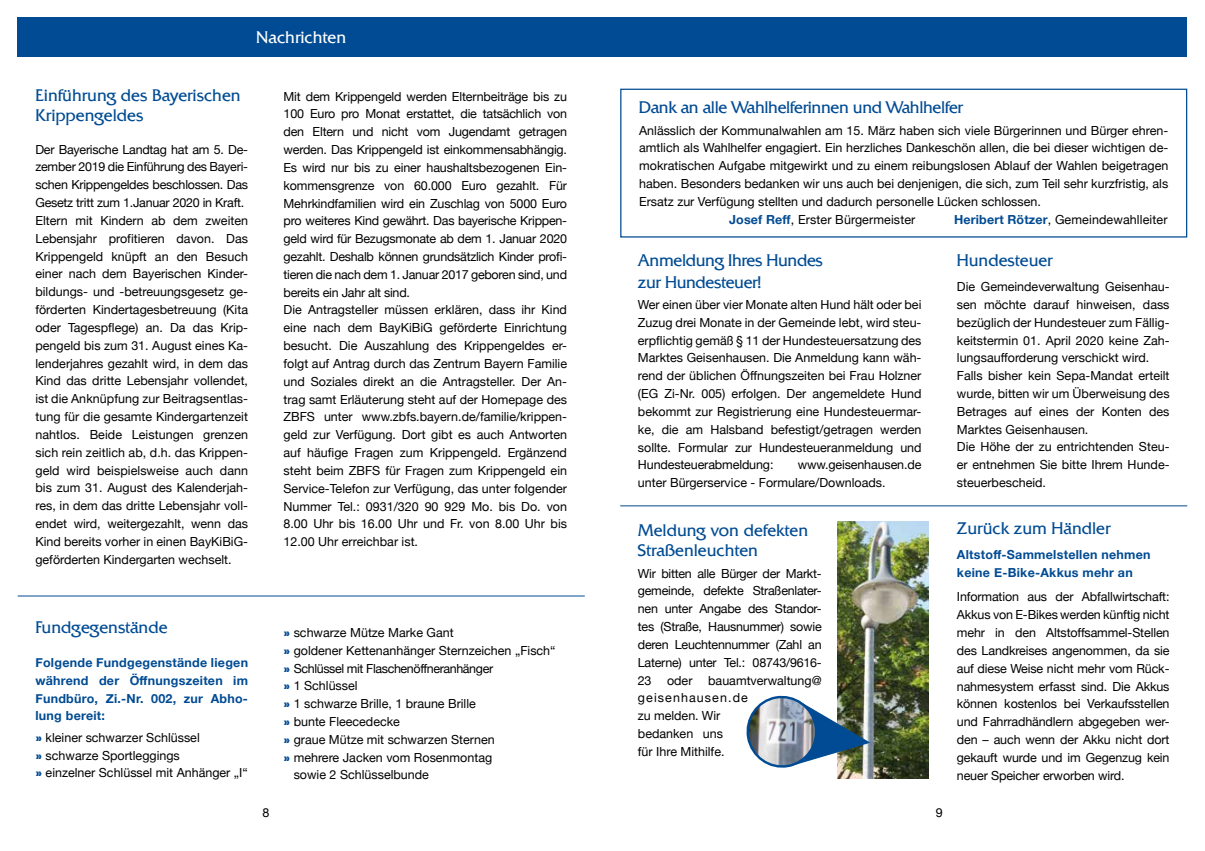
<style>
.page{position:relative;width:1205px;height:851px;background:#fff}
.page>*{position:absolute;margin:0;border:0;box-sizing:border-box;transform-origin:0 0}
.t1{font:300 16.25px/20px "Quadrat Serial";color:#004b93}
.t2{font:300 16.25px/21.4px "Quadrat Serial";letter-spacing:-.02em;color:#004b93}
.t3{font:300 16.25px "Quadrat Serial";color:#fff}
.t4{font:12.5px/17.8px "Helvetica Neue";color:#000}
.t5{font:700 12.5px/17.8px "Helvetica Neue";letter-spacing:.02em;color:#004b93;text-align:justify}
.t6{font:12.5px "Helvetica Neue";letter-spacing:-.03em;color:#000}
.s1{font-family:"Eurostile LT";font-weight:700;font-stretch:condensed;color:#004b93}
.s2{font-weight:700;color:#004b93}
</style>
<div class="page">
<div style="left:18px;top:18px;width:1169px;height:39px;background:#004b93"></div>
<hr style="left:18px;top:595px;width:567px;height:1px;background:#004b93">
<hr style="left:620px;top:505px;width:567px;height:1px;background:#004b93">
<img style="left:837px;top:521px;width:91px;height:257px">
<img style="left:746px;top:694px;width:126px;height:75px">
<div style="left:620px;top:89px;width:567px;height:148px;border:1px solid #004b93"></div>
<h1 class="t3" style="left:256px;top:27px;width:91px">Nachrichten</h1>
<h1 class="t1" style="left:35px;top:86px;width:207px">Einführung des Bayerischen<br>Krippengeldes</h1>
<p class="t4" style="left:35px;top:141px;width:214px">Der Bayerische Landtag hat am 5. De&shy;zember 2019 die Einführung des Bayeri&shy;schen Krippengeldes beschlossen. Das Gesetz tritt zum 1.Januar 2020 in Kraft.<br>Eltern mit Kindern ab dem zweiten Lebensjahr profitieren davon. Das Krippengeld knüpft an den Besuch einer nach dem Bayerischen Kinder&shy;bildungs- und -betreuungsgesetz ge&shy;förderten Kindertagesbetreuung (Kita oder Tagespflege) an. Da das Krip&shy;pengeld bis zum 31. August eines Ka&shy;lenderjahres gezahlt wird, in dem das Kind das dritte Lebensjahr vollendet, ist die Anknüpfung zur Beitragsentlas&shy;tung für die gesamte Kindergartenzeit nahtlos. Beide Leistungen grenzen sich rein zeitlich ab, d.h. das Krippen&shy;geld wird beispielsweise auch dann bis zum 31. August des Kalenderjah&shy;res, in dem das dritte Lebensjahr voll&shy;endet wird, weitergezahlt, wenn das Kind bereits vorher in einen BayKiBiG&shy;geförderten Kindergarten wechselt.</p>
<h1 class="t1" style="left:35px;top:617px;width:134px">Fundgegenstände</h1>
<p class="t5" style="left:35px;top:653px;width:214px">Folgende Fundgegenstände liegen während der Öffnungszeiten im Fundbüro, Zi.-Nr. 002, zur Abho&shy;lung bereit:</p>
<p class="t4" style="left:35px;top:729px;width:214px"><span class="s1">»</span> kleiner schwarzer Schlüssel<br><span class="s1">»</span> schwarze Sportleggings<br><span class="s1">»</span> einzelner Schlüssel mit Anhänger „I“</p>
<p class="t4" style="left:283px;top:88px;width:285px">Mit dem Krippengeld werden Elternbeiträge bis zu 100 Euro pro Monat erstattet, die tatsächlich von den Eltern und nicht vom Jugendamt getragen werden. Das Krippengeld ist einkommensabhängig.<br>Es wird nur bis zu einer haushaltsbezogenen Ein&shy;kommensgrenze von 60.000 Euro gezahlt. Für Mehrkindfamilien wird ein Zuschlag von 5000 Euro pro weiteres Kind gewährt. Das bayerische Krippen&shy;geld wird für Bezugsmonate ab dem 1. Januar 2020 gezahlt. Deshalb können grundsätzlich Kinder profi&shy;tieren die nach dem 1. Januar 2017 geboren sind, und bereits ein Jahr alt sind.<br>Die Antragsteller müssen erklären, dass ihr Kind eine nach dem BayKiBiG geförderte Einrichtung besucht. Die Auszahlung des Krippengeldes er&shy;folgt auf Antrag durch das Zentrum Bayern Familie und Soziales direkt an die Antragsteller. Der An&shy;trag samt Erläuterung steht auf der Homepage des ZBFS unter www.zbfs.bayern.de/familie/krippen&shy;geld zur Verfügung. Dort gibt es auch Antworten auf häufige Fragen zum Krippengeld. Ergänzend steht beim ZBFS für Fragen zum Krippengeld ein Service-Telefon zur Verfügung, das unter folgender Nummer Tel.: 0931/320 90 929 Mo. bis Do. von 8.00 Uhr bis 16.00 Uhr und Fr. von 8.00 Uhr bis 12.00 Uhr erreichbar ist.</p>
<p class="t4" style="left:283px;top:624px;width:172px"><span class="s1">»</span> schwarze Mütze Marke Gant</p>
<p class="t4" style="left:283px;top:642px;width:274px"><span class="s1">»</span> goldener Kettenanhänger Sternzeichen „Fisch“</p>
<p class="t6" style="left:283px;top:659px;width:211px"><span class="s1">»</span> Schlüssel mit Flaschenöffneranhänger</p>
<p class="t4" style="left:283px;top:677px;width:76px"><span class="s1">»</span> 1 Schlüssel</p>
<p class="t4" style="left:283px;top:695px;width:194px"><span class="s1">»</span> 1 schwarze Brille, 1 braune Brille</p>
<p class="t4" style="left:283px;top:713px;width:118px"><span class="s1">»</span> bunte Fleecedecke</p>
<p class="t4" style="left:283px;top:731px;width:213px"><span class="s1">»</span> graue Mütze mit schwarzen Sternen</p>
<p class="t4" style="left:283px;top:748px;width:210px"><span class="s1">»</span> mehrere Jacken vom Rosenmontag</p>
<p class="t4" style="left:294px;top:766px;width:137px">sowie 2 Schlüsselbunde</p>
<h1 class="t2" style="left:639px;top:97px;width:325px">Dank an alle Wahlhelferinnen und Wahlhelfer</h1>
<p class="t4" style="left:639px;top:122px;width:530px">Anlässlich der Kommunalwahlen am 15. März haben sich viele Bürgerinnen und Bürger ehren-</p>
<p class="t4" style="left:639px;top:140px;width:530px">amtlich als Wahlhelfer engagiert. Ein herzliches Dankeschön allen, die bei dieser wichtigen de-</p>
<p class="t4" style="left:639px;top:158px;width:531px">mokratischen Aufgabe mitgewirkt und zu einem reibungslosen Ablauf der Wahlen beigetragen</p>
<p class="t4" style="left:639px;top:175px;width:530px">haben. Besonders bedanken wir uns auch bei denjenigen, die sich, zum Teil sehr kurzfristig, als</p>
<p class="t4" style="left:639px;top:193px;width:403px">Ersatz zur Verfügung stellten und dadurch personelle Lücken schlossen.</p>
<p class="t4" style="left:729px;top:211px;width:188px"><span class="s2">Josef Reff</span>, Erster Bürgermeister</p>
<p class="t4" style="left:954px;top:211px;width:215px"><span class="s2">Heribert Rötzer</span>, Gemeindewahlleiter</p>
<h1 class="t2" style="left:638px;top:250px;width:186px">Anmeldung Ihres Hundes zur Hundesteuer!</h1>
<p class="t4" style="left:638px;top:296px;width:285px;text-align:justify">Wer einen über vier Monate alten Hund hält oder bei Zuzug drei Monate in der Gemeinde lebt, wird steu&shy;erpflichtig gemäß § 11 der Hundesteuersatzung des Marktes Geisenhausen. Die Anmeldung kann wäh&shy;rend der üblichen Öffnungszeiten bei Frau Holzner (EG Zi-Nr. 005) erfolgen. Der angemeldete Hund bekommt zur Registrierung eine Hundesteuermar&shy;ke, die am Halsband befestigt/getragen werden sollte. Formular zur Hundesteueranmeldung und Hundesteuerabmeldung:</p>
<p class="t4" style="left:638px;top:456px;width:285px;text-indent:160px">www.geisenhausen.de unter Bürgerservice - Formulare/Downloads.</p>
<h1 class="t1" style="left:638px;top:520px;width:172px">Meldung von defekten<br>Straßenleuchten</h1>
<p class="t4" style="left:638px;top:565px;width:185px;text-align:justify">Wir bitten alle Bürger der Markt&shy;gemeinde, defekte Straßenlater&shy;nen unter Angabe des Standor&shy;tes (Straße, Hausnummer) sowie deren Leuchtennummer (Zahl an Laterne) unter Tel.: 08743/9616- 23 oder</p>
<p class="t4" style="left:638px;top:671px;width:185px;text-indent:70px">bauamtverwaltung@ geisenhausen.de<br>zu melden. Wir<br>bedanken uns<br>für Ihre Mithilfe.</p>
<h1 class="t1" style="left:957px;top:251px;width:97px">Hundesteuer</h1>
<p class="t4" style="left:957px;top:278px;width:214px">Die Gemeindeverwaltung Geisenhau&shy;sen möchte darauf hinweisen, dass bezüglich der Hundesteuer zum Fällig&shy;keitstermin 01. April 2020 keine Zah&shy;lungsaufforderung verschickt wird.<br>Falls bisher kein Sepa-Mandat erteilt wurde, bitten wir um Überweisung des Betrages auf eines der Konten des Marktes Geisenhausen.<br>Die Höhe der zu entrichtenden Steu&shy;er entnehmen Sie bitte Ihrem Hunde&shy;steuerbescheid.</p>
<h1 class="t1" style="left:957px;top:518px;width:155px">Zurück zum Händler</h1>
<p class="t5" style="left:957px;top:545px;width:195px">Altstoff-Sammelstellen nehmen keine E-Bike-Akkus mehr an</p>
<p class="t4" style="left:957px;top:588px;width:214px;text-align:justify">Information aus der Abfallwirtschaft:<br>Akkus von E-Bikes werden künftig nicht mehr in den Altstoffsammel-Stellen des Landkreises angenommen, da sie auf diese Weise nicht mehr vom Rück&shy;nahmesystem erfasst sind. Die Akkus können kostenlos bei Verkaufsstellen und Fahrradhändlern abgegeben wer&shy;den – auch wenn der Akku nicht dort gekauft wurde und im Gegenzug kein neuer Speicher erworben wird.</p>
<p class="t4" style="left:262px;top:804px;width:8px">8</p>
<p class="t4" style="left:936px;top:804px;width:8px">9</p>
</div>
